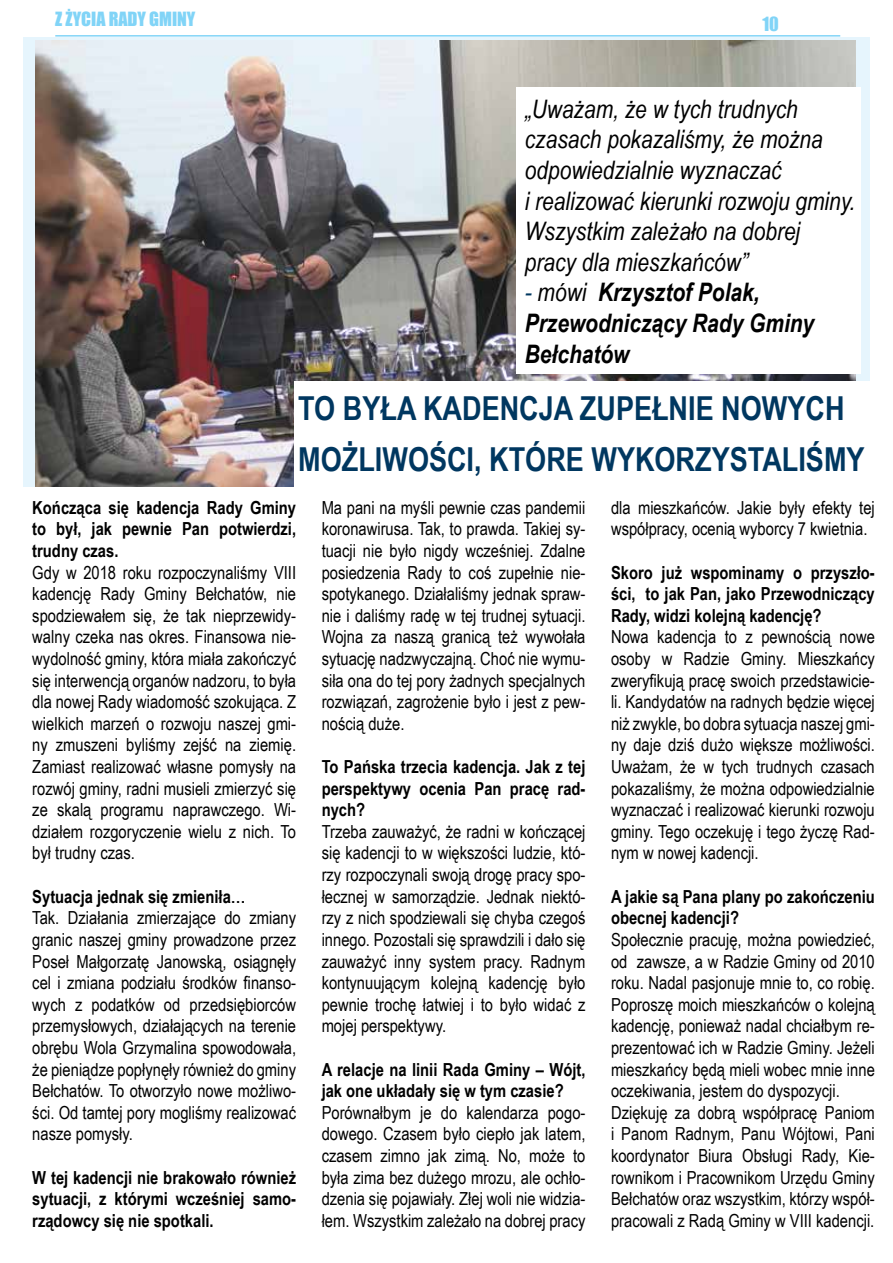
<style>
.page{position:relative;width:893px;height:1263px;background:#fff}
.page>*{position:absolute;margin:0;border:0;box-sizing:border-box;transform-origin:0 0}
.t1{font:700 33px/51px "Arial Narrow";color:#003760}
.t2{font:italic 25.5px/30.6px "Arial Narrow";color:#000}
.t3{font:italic 700 25.5px/30.6px "Arial Narrow";color:#000}
.t4{font:18px/21.6px "Arial Narrow";color:#000;text-align:justify}
.t5{font:700 18px/21.6px "Arial Narrow";color:#000;text-align:justify}
.t6{font:18px "Impact";color:#81d4f7}
.s1{font-weight:400;color:#003760}
.s2{font-weight:400}
</style>
<div class="page">
<hr style="left:55px;top:35px;width:785px;height:2px;background:#81d4f7">
<div style="left:23px;top:37px;width:846px;height:449px;background:#e6f5fd"></div>
<img style="left:36px;top:41px;width:820px;height:445px">
<div style="left:294px;top:381px;width:581px;height:105px;background:#fff"></div>
<div style="left:516px;top:88px;width:345px;height:286px;background:#fff"></div>
<p class="t6" style="left:55px;top:5px;width:142px">Z ŻYCIA RADY GMINY</p>
<p class="t6" style="left:762px;top:10px;width:18px">10</p>
<h2 class="t2" style="left:525px;top:93px;width:332px">„Uważam, że w tych trudnych czasach pokazaliśmy, że można odpowiedzialnie wyznaczać<br>i realizować kierunki rozwoju gminy.<br>Wszystkim zależało na dobrej pracy dla mieszkańców”</h2>
<h2 class="t3" style="left:525px;top:276px;width:291px"><span class="s1">-</span> <span class="s2">mówi</span> Krzysztof Polak,<br>Przewodniczący Rady Gminy<br>Bełchatów</h2>
<h1 class="t1" style="left:298px;top:381px;width:568px">To była kadencja zupełnie nowych możliwości, które wykorzystaliśmy</h1>
<p class="t5" style="left:32px;top:496px;width:265px">Kończąca się kadencja Rady Gminy to był, jak pewnie Pan potwierdzi, trudny czas.</p>
<p class="t4" style="left:32px;top:561px;width:265px">Gdy w 2018 roku rozpoczynaliśmy VIII kadencję Rady Gminy Bełchatów, nie spodziewałem się, że tak nieprzewidy&shy;walny czeka nas okres. Finansowa nie&shy;wydolność gminy, która miała zakończyć się interwencją organów nadzoru, to była dla nowej Rady wiadomość szokująca. Z wielkich marzeń o rozwoju naszej gmi&shy;ny zmuszeni byliśmy zejść na ziemię.<br>Zamiast realizować własne pomysły na rozwój gminy, radni musieli zmierzyć się ze skalą programu naprawczego. Wi&shy;działem rozgoryczenie wielu z nich. To był trudny czas.</p>
<p class="t5" style="left:32px;top:885px;width:215px">Sytuacja jednak się zmieniła…</p>
<p class="t4" style="left:32px;top:906px;width:265px">Tak. Działania zmierzające do zmiany granic naszej gminy prowadzone przez Poseł Małgorzatę Janowską, osiągnęły cel i zmiana podziału środków finanso&shy;wych z podatków od przedsiębiorców przemysłowych, działających na terenie obrębu Wola Grzymalina spowodowała, że pieniądze popłynęły również do gminy Bełchatów. To otworzyło nowe możliwo&shy;ści. Od tamtej pory mogliśmy realizować nasze pomysły.</p>
<p class="t5" style="left:32px;top:1165px;width:265px">W tej kadencji nie brakowało również sytuacji, z którymi wcześniej samo&shy;rządowcy się nie spotkali.</p>
<p class="t4" style="left:322px;top:496px;width:265px">Ma pani na myśli pewnie czas pandemii koronawirusa. Tak, to prawda. Takiej sy&shy;tuacji nie było nigdy wcześniej. Zdalne posiedzenia Rady to coś zupełnie nie&shy;spotykanego. Działaliśmy jednak spraw&shy;nie i daliśmy radę w tej trudnej sytuacji.<br>Wojna za naszą granicą też wywołała sytuację nadzwyczajną. Choć nie wymu&shy;siła ona do tej pory żadnych specjalnych rozwiązań, zagrożenie było i jest z pew&shy;nością duże.</p>
<p class="t5" style="left:322px;top:755px;width:266px">To Pańska trzecia kadencja. Jak z tej perspektywy ocenia Pan pracę rad&shy;nych?</p>
<p class="t4" style="left:322px;top:820px;width:265px">Trzeba zauważyć, że radni w kończącej się kadencji to w większości ludzie, któ&shy;rzy rozpoczynali swoją drogę pracy spo&shy;łecznej w samorządzie. Jednak niektó&shy;rzy z nich spodziewali się chyba czegoś innego. Pozostali się sprawdzili i dało się zauważyć inny system pracy. Radnym kontynuującym kolejną kadencję było pewnie trochę łatwiej i to było widać z mojej perspektywy.</p>
<p class="t5" style="left:322px;top:1057px;width:265px">A relacje na linii Rada Gminy – Wójt, jak one układały się w tym czasie?</p>
<p class="t4" style="left:322px;top:1101px;width:265px">Porównałbym je do kalendarza pogo&shy;dowego. Czasem było ciepło jak latem, czasem zimno jak zimą. No, może to była zima bez dużego mrozu, ale ochło&shy;dzenia się pojawiały. Złej woli nie widzia&shy;łem. Wszystkim zależało na dobrej pracy</p>
<p class="t4" style="left:611px;top:496px;width:265px">dla mieszkańców. Jakie były efekty tej współpracy, ocenią wyborcy 7 kwietnia.</p>
<p class="t5" style="left:611px;top:561px;width:265px">Skoro już wspominamy o przyszło&shy;ści, to jak Pan, jako Przewodniczący Rady, widzi kolejną kadencję?</p>
<p class="t4" style="left:611px;top:626px;width:265px">Nowa kadencja to z pewnością nowe osoby w Radzie Gminy. Mieszkańcy zweryfikują pracę swoich przedstawicie&shy;li. Kandydatów na radnych będzie więcej niż zwykle, bo dobra sytuacja naszej gmi&shy;ny daje dziś dużo większe możliwości.<br>Uważam, że w tych trudnych czasach pokazaliśmy, że można odpowiedzialnie wyznaczać i realizować kierunki rozwoju gminy. Tego oczekuję i tego życzę Rad&shy;nym w nowej kadencji.</p>
<p class="t5" style="left:611px;top:885px;width:265px">A jakie są Pana plany po zakończeniu obecnej kadencji?</p>
<p class="t4" style="left:611px;top:928px;width:265px;text-align:left">Społecznie pracuję, można powiedzieć, od zawsze, a w Radzie Gminy od 2010 roku. Nadal pasjonuje mnie to, co robię.<br>Poproszę moich mieszkańców o kolejną kadencję, ponieważ nadal chciałbym re&shy;prezentować ich w Radzie Gminy. Jeżeli mieszkańcy będą mieli wobec mnie inne oczekiwania, jestem do dyspozycji.<br>Dziękuję za dobrą współpracę Paniom i Panom Radnym, Panu Wójtowi, Pani koordynator Biura Obsługi Rady, Kie&shy;rownikom i Pracownikom Urzędu Gminy Bełchatów oraz wszystkim, którzy współ&shy;pracowali z Radą Gminy w VIII kadencji.</p>
</div>
